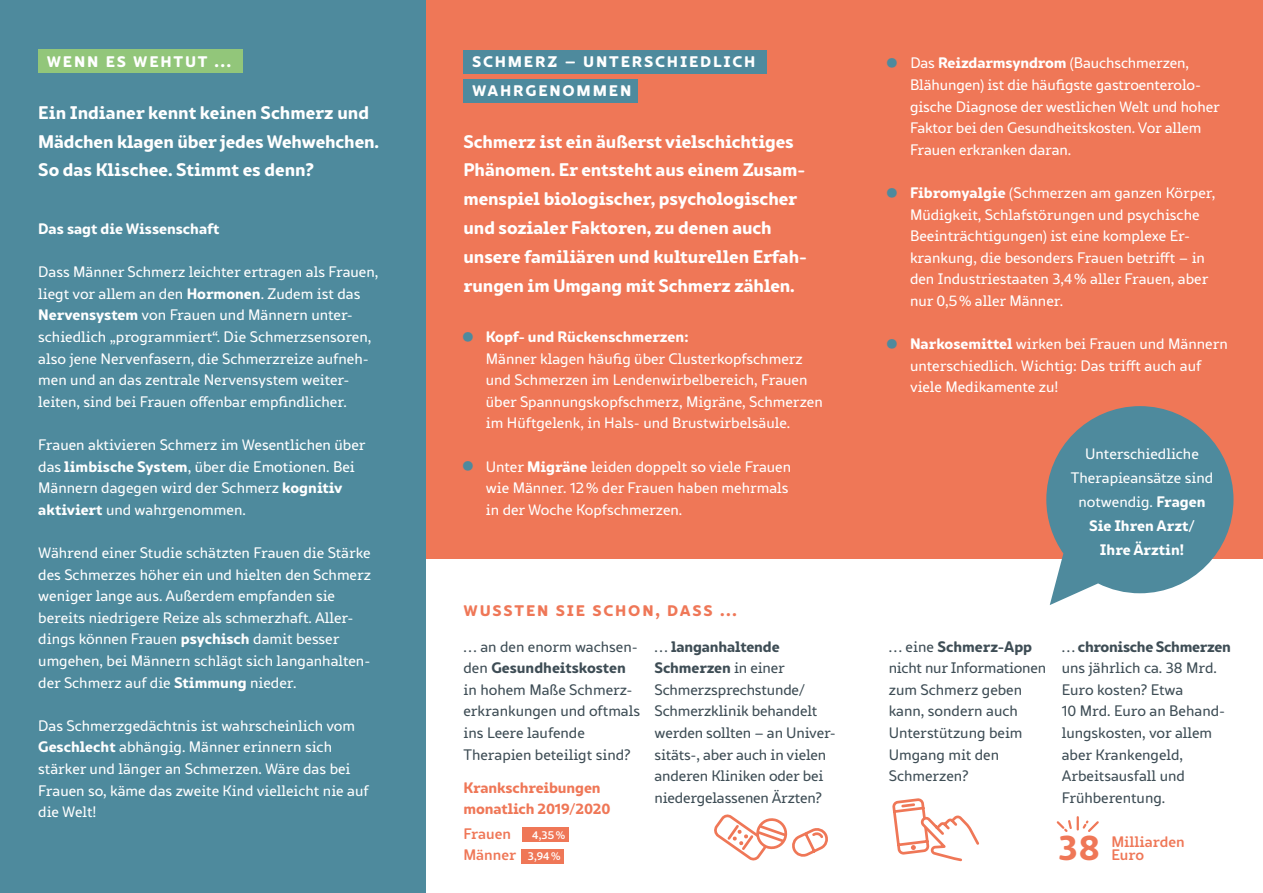
<style>
.page{position:relative;width:1263px;height:893px;background:#fff}
.page>*{position:absolute;margin:0;border:0;box-sizing:border-box;transform-origin:0 0}
.t1{font:800 35.1px "Marlon Pro";color:#ef7757}
.t2{font:800 18px/28.8px "Marlon Pro";letter-spacing:-.01em;color:#fff}
.t3{font:800 18px/28.8px "Marlon Pro";letter-spacing:-.005em;color:#fff}
.t4{font:800 18px/28.8px "Marlon Pro";letter-spacing:.095em;color:#fff}
.t5{font:800 18px "Marlon Pro";letter-spacing:.1em;color:#ef7757}
.t6{font:500 15px/21.6px "Marlon Pro";color:#fff}
.t7{font:500 15px/21.6px "Marlon Pro";color:#3e4d55}
.t8{font:800 15px/21.6px "Marlon Pro";letter-spacing:-.01em;color:#ef7757}
.t9{font:700 15px/21.6px "Marlon Pro";color:#ef7757}
.t10{font:800 15px "Marlon Pro";color:#fff}
.t11{font:700 11.25px/21.3px "Marlon Pro";color:#fff;text-align:center}
.s1{font-weight:800}
.s2{font-size:37.5px;color:#4e8a9d}
</style>
<div class="page">
<div style="left:425px;top:0;width:838px;height:558px;background:#ef7757"></div>
<div style="left:463px;top:51px;width:304px;height:23px;background:#4e8a9d"></div>
<div style="left:463px;top:79px;width:175px;height:23px;background:#4e8a9d"></div>
<div style="left:0;top:0;width:425px;height:893px;background:#4e8a9d"></div>
<div style="left:38px;top:50px;width:204px;height:23px;background:#92c67a"></div>
<svg style="left:1046px;top:406px;width:187px;height:199px"></svg>
<div style="left:522px;top:828px;width:46px;height:14px;background:#ef7757"></div>
<div style="left:522px;top:849px;width:42px;height:14px;background:#ef7757"></div>
<svg style="left:892px;top:798px;width:87px;height:64px"></svg>
<svg style="left:714px;top:814px;width:114px;height:47px"></svg>
<svg style="left:1056px;top:817px;width:43px;height:15px"></svg>
<p class="t4" style="left:47px;top:45px;width:186px">wenn es wehtut …</p>
<p class="t3" style="left:38px;top:97px;width:342px">Ein Indianer kennt keinen Schmerz und<br>Mädchen klagen über jedes Wehwehchen.<br>So das Klischee. Stimmt es denn?</p>
<p class="t10" style="left:38px;top:217px;width:183px">Das sagt die Wissenschaft</p>
<p class="t6" style="left:38px;top:261px;width:342px">Dass Männer Schmerz leichter ertragen als Frauen, liegt vor allem an den <span class="s1">Hormonen</span>. Zudem ist das <span class="s1">Nervensystem</span> von Frauen und Männern unter&shy;schiedlich „programmiert“. Die Schmerzsensoren, also jene Nervenfasern, die Schmerzreize aufneh&shy;men und an das zentrale Nervensystem weiter&shy;leiten, sind bei Frauen offenbar empfindlicher.</p>
<p class="t6" style="left:38px;top:434px;width:329px">Frauen aktivieren Schmerz im Wesentlichen über das <span class="s1">limbische System</span>, über die Emotionen. Bei Männern dagegen wird der Schmerz <span class="s1">kognitiv aktiviert</span> und wahrgenommen.</p>
<p class="t6" style="left:38px;top:542px;width:334px">Während einer Studie schätzten Frauen die Stärke des Schmerzes höher ein und hielten den Schmerz weniger lange aus. Außerdem empfanden sie bereits niedrigere Reize als schmerzhaft. Aller&shy;dings können Frauen <span class="s1">psychisch</span> damit besser umgehen, bei Männern schlägt sich langanhalten&shy;der Schmerz auf die <span class="s1">Stimmung</span> nieder.</p>
<p class="t6" style="left:38px;top:715px;width:332px">Das Schmerzgedächtnis ist wahrscheinlich vom <span class="s1">Geschlecht</span> abhängig. Männer erinnern sich stärker und länger an Schmerzen. Wäre das bei Frauen so, käme das zweite Kind vielleicht nie auf die Welt!</p>
<p class="t4" style="left:472px;top:45px;width:285px">schmerz – unterschiedlich wahrgenommen</p>
<p class="t2" style="left:463px;top:126px;width:345px">Schmerz ist ein äußerst vielschichtiges Phänomen. Er entsteht aus einem Zusam&shy;menspiel biologischer, psychologischer und sozialer Faktoren, zu denen auch unsere familiären und kulturellen Erfah&shy;rungen im Umgang mit Schmerz zählen.</p>
<p class="t6" style="left:486px;top:326px;width:338px;text-indent:-26px"><span class="s2">•</span> <span class="s1">Kopf- und Rückenschmerzen:<br></span>Männer klagen häufig über Clusterkopfschmerz und Schmerzen im Lendenwirbelbereich, Frauen über Spannungskopfschmerz, Migräne, Schmerzen im Hüftgelenk, in Hals-- und Brustwirbelsäule.</p>
<p class="t6" style="left:486px;top:455px;width:307px;text-indent:-26px"><span class="s2">•</span> Unter <span class="s1">Migräne</span> leiden doppelt so viele Frauen wie Männer. 12% der Frauen haben mehrmals in der Woche Kopfschmerzen.</p>
<p class="t5" style="left:463px;top:595px;width:275px">wussten sie schon, dass …</p>
<p class="t6" style="left:910px;top:52px;width:311px;text-indent:-26px"><span class="s2">•</span> Das <span class="s1">Reizdarmsyndrom</span> (Bauchschmerzen, Blähungen) ist die häufigste gastroenterolo&shy;gische Diagnose der westlichen Welt und hoher Faktor bei den Gesundheitskosten. Vor allem Frauen erkranken daran.</p>
<p class="t6" style="left:910px;top:182px;width:307px;text-indent:-26px"><span class="s2">•</span> <span class="s1">Fibromyalgie</span> (Schmerzen am ganzen Körper, Müdigkeit, Schlafstörungen und psychische Beeinträchtigungen) ist eine komplexe Er&shy;krankung, die besonders Frauen betrifft – in den Industriestaaten 3,4% aller Frauen, aber nur 0,5% aller Männer.</p>
<p class="t6" style="left:910px;top:333px;width:319px;text-indent:-26px"><span class="s2">•</span> <span class="s1">Narkosemittel</span> wirken bei Frauen und Männern unterschiedlich. Wichtig: Das trifft auch auf viele Medikamente zu!</p>
<p class="t6" style="left:1071px;top:441px;width:144px;line-height:24px;text-align:center">Unterschiedliche<br>Therapieansätze sind notwendig. <span class="s1">Fragen<br>Sie Ihren Arzt/<br>Ihre Ärztin!</span></p>
<p class="t7" style="left:463px;top:635px;width:178px">… an den enorm wachsen&shy;den <span class="s1">Gesundheitskosten </span>in hohem Maße Schmerz&shy;erkrankungen und oftmals ins Leere laufende<br>Therapien beteiligt sind?</p>
<p class="t7" style="left:889px;top:635px;width:159px">… eine <span class="s1">Schmerz-App </span>nicht nur Informationen zum Schmerz geben kann, sondern auch<br>Unterstützung beim<br>Umgang mit den<br>Schmerzen?</p>
<p class="t7" style="left:654px;top:635px;width:183px">… <span class="s1">langanhaltende<br>Schmerzen</span> in einer<br>Schmerzsprechstunde/<br>Schmerzklinik behandelt werden sollten – an Univer&shy;sitäts-, aber auch in vielen anderen Kliniken oder bei niedergelassenen Ärzten?</p>
<p class="t7" style="left:1062px;top:635px;width:171px">… <span class="s1">chronische Schmerzen </span>uns jährlich ca. 38 Mrd.<br>Euro kosten? Etwa<br>10 Mrd. Euro an Behand&shy;lungskosten, vor allem aber Krankengeld,<br>Arbeitsausfall und<br>Frühberentung.</p>
<p class="t9" style="left:1111px;top:830px;width:75px">Milliarden</p>
<p class="t8" style="left:463px;top:776px;width:149px">Krankschreibungen monatlich 2019/2020</p>
<p class="t9" style="left:463px;top:822px;width:54px">Frauen<br>Männer</p>
<p class="t11" style="left:528px;top:823px;width:39px">4,35 %<br>3,94 %</p>
<h1 class="t1" style="left:1057px;top:820px;width:44px">38</h1>
<p class="t9" style="left:1111px;top:843px;width:34px">Euro</p>
</div>
